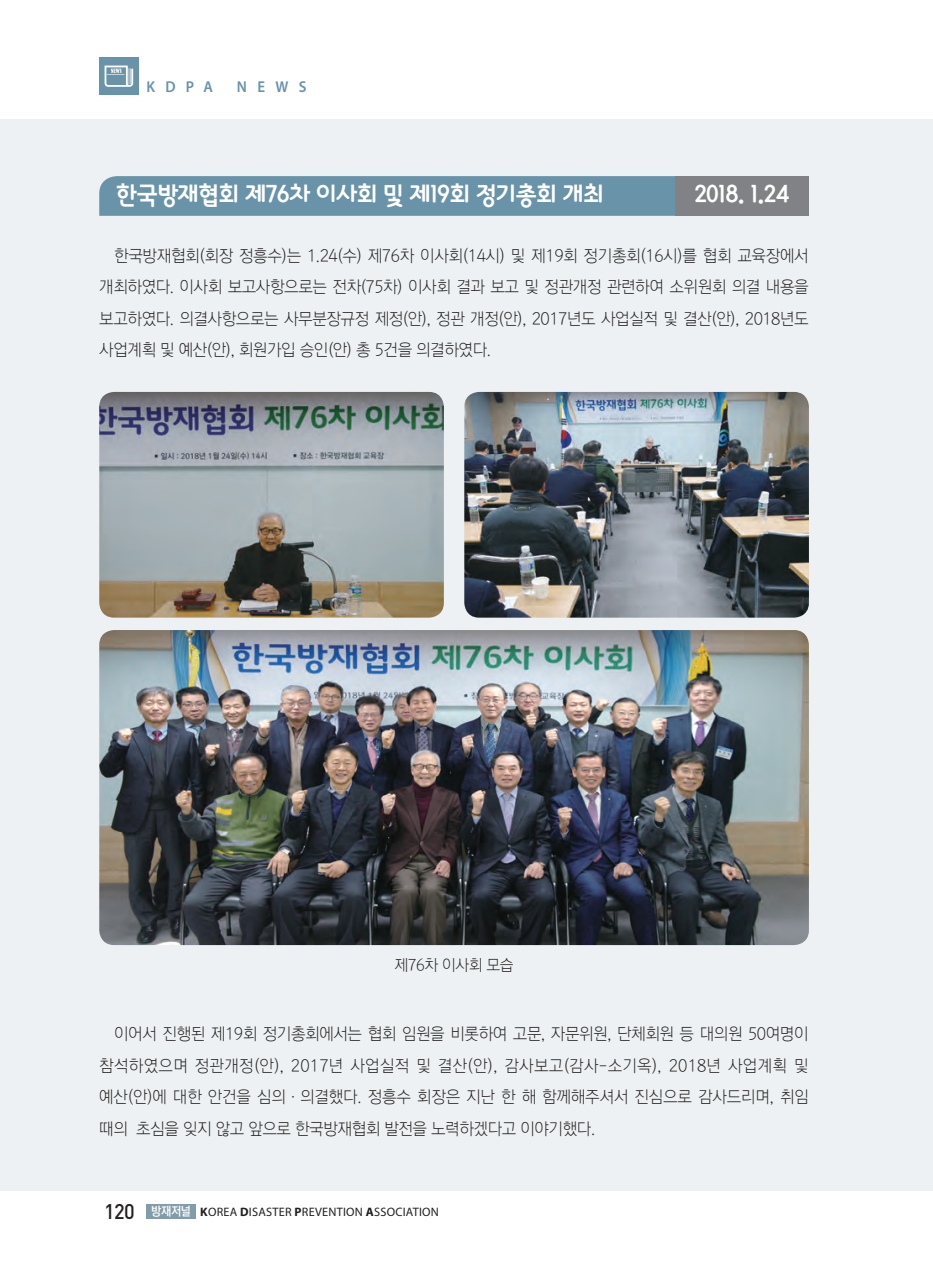
<style>
.page{position:relative;width:933px;height:1275px;background:#fff}
.page>*{position:absolute;margin:0;border:0;box-sizing:border-box;transform-origin:0 0}
.t1{font:24.5px "Korean SMI B";letter-spacing:-.03em;color:#fff;scale:.95 1}
.t2{font:16.62px/31.5px "Korean GD10 R";letter-spacing:-.03em;color:#231f20;text-align:justify}
.t3{font:15.75px "Korean GD10 R";letter-spacing:-.03em;color:#231f20}
.t4{font:600 15.75px "Myriad Pro";letter-spacing:.69em;color:#6893a9;scale:.95 1}
.t5{font:12.25px "Myriad Pro";letter-spacing:.02em;color:#231f20}
.s1{font-family:"DIN Pro";font-weight:500;font-size:21px}
.s2{font-family:"Korean GD15 R";color:#fff}
.s3{font-weight:700}
</style>
<div class="page">
<div style="left:0;top:119px;width:933px;height:1072px;background:#edf1f3"></div>
<div style="left:146px;top:1204px;width:50px;height:15px;background:#839ca9"></div>
<div style="left:99px;top:57px;width:40px;height:37px;background:#6893a9"></div>
<svg style="left:105px;top:66px;width:28px;height:21px"></svg>
<div style="left:99px;top:176px;width:576px;height:40px;background:#6893a9"></div>
<div style="left:675px;top:176px;width:134px;height:40px;background:#808285"></div>
<img style="left:99px;top:392px;width:345px;height:226px">
<img style="left:464px;top:392px;width:345px;height:226px">
<img style="left:99px;top:630px;width:710px;height:315px">
<p class="t4" style="left:146px;top:76px;width:72px">KDPA</p>
<p class="t4" style="left:237px;top:76px;width:75px">NEWS</p>
<h1 class="t1" style="left:116px;top:183px;width:515px">한국방재협회 제76차 이사회 및 제19회 정기총회 개최</h1>
<h1 class="t1" style="left:694px;top:183px;width:102px">2018. 1.24</h1>
<p class="t2" style="left:99px;top:240px;width:711px;text-indent:15px">한국방재협회(회장 정흥수)는 1.24(수) 제76차 이사회(14시) 및 제19회 정기총회(16시)를 협회 교육장에서 개최하였다. 이사회 보고사항으로는 전차(75차) 이사회 결과 보고 및 정관개정 관련하여 소위원회 의결 내용을 보고하였다. 의결사항으로는 사무분장규정 제정(안), 정관 개정(안), 2017년도 사업실적 및 결산(안), 2018년도 사업계획 및 예산(안), 회원가입 승인(안) 총 5건을 의결하였다.</p>
<p class="t3" style="left:394px;top:957px;width:121px">제76차 이사회 모습</p>
<p class="t2" style="left:99px;top:1018px;width:711px;text-indent:15px">이어서 진행된 제19회 정기총회에서는 협회 임원을 비롯하여 고문, 자문위원, 단체회원 등 대의원 50여명이 참석하였으며 정관개정(안), 2017년 사업실적 및 결산(안), 감사보고(감사-소기옥), 2018년 사업계획 및 예산(안)에 대한 안건을 심의·의결했다. 정흥수 회장은 지난 한 해 함께해주셔서 진심으로 감사드리며, 취임 때의 초심을 잊지 않고 앞으로 한국방재협회 발전을 노력하겠다고 이야기했다.</p>
<p class="t5" style="left:104px;top:1204px;width:336px"><span class="s1">120</span> <span class="s2">방재저널</span> <span class="s3">K</span>OREA <span class="s3">D</span>ISASTER <span class="s3">P</span>REVENTION <span class="s3">A</span>SSOCIATION</p>
</div>
